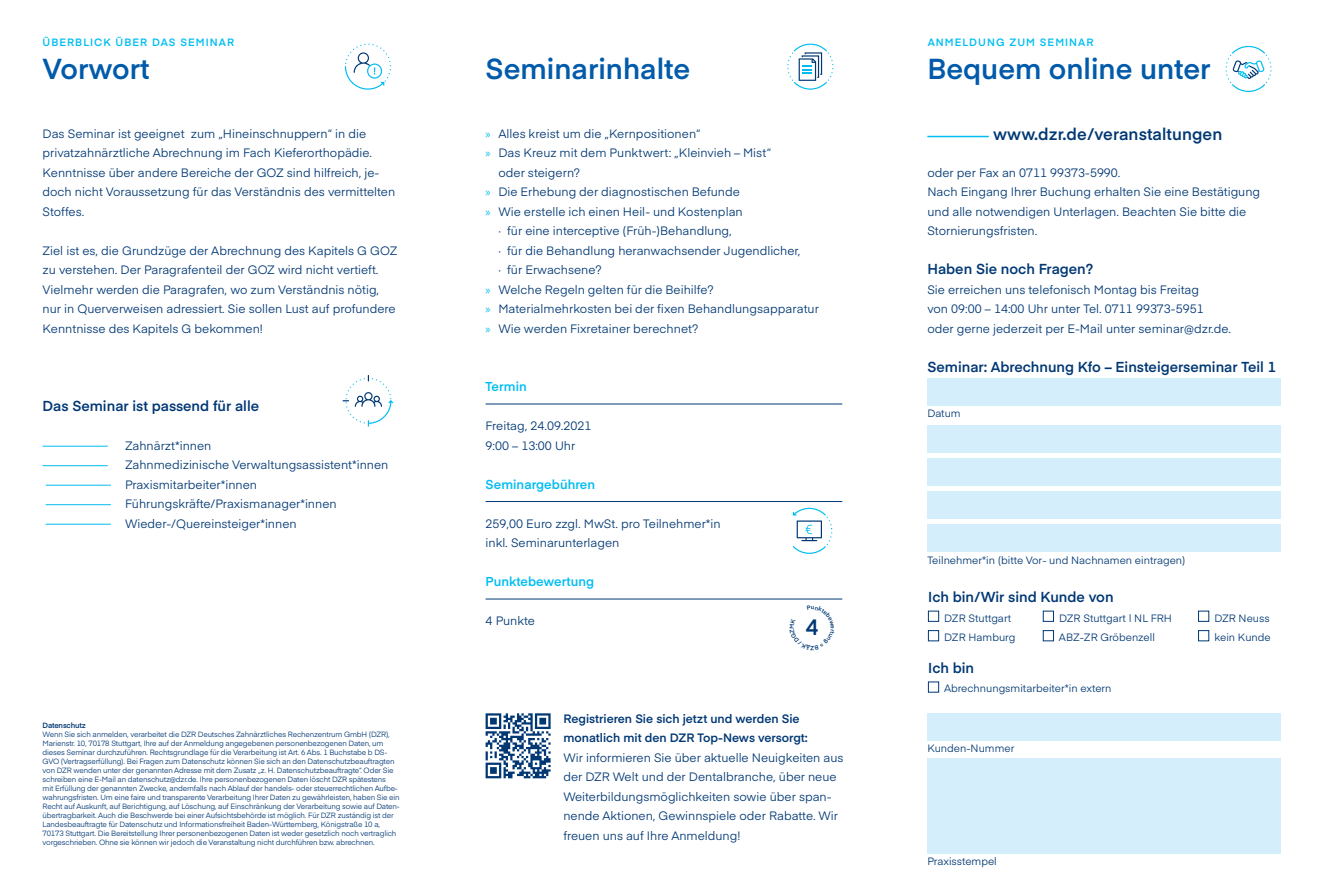
<style>
.page{position:relative;width:1323px;height:893px;background:#fff}
.page>*{position:absolute;margin:0;border:0;box-sizing:border-box;transform-origin:0 0}
.t1{font:600 28.5px "Eina 01";color:#015aaa}
.t2{font:600 21.9px "Eina 01";color:#013874}
.t3{font:600 16.5px "Eina 01";letter-spacing:.005em;color:#013874}
.t4{font:600 14.25px "Eina 01";color:#013874}
.t5{font:600 12.75px "Eina 01";letter-spacing:.005em;color:#01bdf2}
.t6{font:12px/19.5px "Eina 01";color:#013874}
.t7{font:600 12px/19.5px "Eina 01";color:#013874}
.t8{font:10.5px "Eina 01";color:#013874}
.t9{font:600 10.5px "Eina 01";letter-spacing:.1em;color:#01bdf2}
.t10{font:7.5px/9px "Eina 01";letter-spacing:-.02em;color:#013874}
.t11{font:600 7.5px "Eina 01";letter-spacing:-.02em;color:#013874}
.t12{font:600 5.85px "Eina 01";color:#013874}
.s1{font-family:"Myriad Pro";color:#01bdf2}
</style>
<div class="page">
<div style="left:1096px;top:378px;width:184px;height:28px;background:#d4effb"></div>
<div style="left:927px;top:378px;width:174px;height:28px;background:#d4effb"></div>
<div style="left:927px;top:713px;width:353px;height:28px;background:#d4effb"></div>
<div style="left:927px;top:759px;width:353px;height:95px;background:#d4effb"></div>
<div style="left:927px;top:524px;width:353px;height:28px;background:#d4effb"></div>
<div style="left:927px;top:491px;width:353px;height:28px;background:#d4effb"></div>
<div style="left:927px;top:458px;width:353px;height:28px;background:#d4effb"></div>
<div style="left:927px;top:425px;width:353px;height:28px;background:#d4effb"></div>
<div style="left:928px;top:611px;width:10px;height:10px;border:1px solid #013874"></div>
<div style="left:1043px;top:611px;width:10px;height:10px;border:1px solid #013874"></div>
<div style="left:1198px;top:611px;width:10px;height:10px;border:1px solid #013874"></div>
<div style="left:928px;top:630px;width:10px;height:11px;border:1px solid #013874"></div>
<div style="left:1043px;top:630px;width:10px;height:11px;border:1px solid #013874"></div>
<div style="left:1198px;top:630px;width:10px;height:11px;border:1px solid #013874"></div>
<div style="left:928px;top:682px;width:10px;height:10px;border:1px solid #013874"></div>
<hr style="left:485px;top:404px;width:357px;height:1px;background:#013874">
<hr style="left:485px;top:501px;width:357px;height:1px;background:#013874">
<hr style="left:485px;top:599px;width:357px;height:1px;background:#013874">
<hr style="left:927px;top:136px;width:61px;height:1px;background:#01bdf2">
<hr style="left:43px;top:446px;width:65px;height:1px;background:#01bdf2">
<hr style="left:43px;top:465px;width:65px;height:1px;background:#01bdf2">
<hr style="left:46px;top:485px;width:65px;height:1px;background:#01bdf2">
<hr style="left:46px;top:504px;width:65px;height:1px;background:#01bdf2">
<hr style="left:46px;top:524px;width:65px;height:1px;background:#01bdf2">
<svg style="left:345px;top:44px;width:46px;height:46px"></svg>
<svg style="left:787px;top:43px;width:46px;height:47px"></svg>
<svg style="left:792px;top:508px;width:40px;height:46px"></svg>
<svg style="left:342px;top:375px;width:51px;height:52px"></svg>
<svg style="left:1225px;top:45px;width:46px;height:47px"></svg>
<svg style="left:485px;top:713px;width:65px;height:65px"></svg>
<p class="t9" style="left:43px;top:35px;width:193px">ÜBERBLICK ÜBER DAS SEMINAR</p>
<p class="t9" style="left:927px;top:35px;width:167px">ANMELDUNG ZUM SEMINAR</p>
<h1 class="t1" style="left:927px;top:48px;width:285px">Bequem online unter</h1>
<h1 class="t1" style="left:43px;top:48px;width:109px">Vorwort</h1>
<h1 class="t1" style="left:485px;top:48px;width:206px">Seminarinhalte</h1>
<p class="t6" style="left:43px;top:123px;width:354px">Das Seminar ist geeignet zum „Hineinschnuppern“ in die privatzahnärztliche Abrechnung im Fach Kieferorthopädie.<br>Kenntnisse über andere Bereiche der GOZ sind hilfreich, je&shy;doch nicht Voraussetzung für das Verständnis des vermittelten Stoffes.</p>
<p class="t6" style="left:43px;top:240px;width:356px">Ziel ist es, die Grundzüge der Abrechnung des Kapitels G GOZ zu verstehen. Der Paragrafenteil der GOZ wird nicht vertieft.<br>Vielmehr werden die Paragrafen, wo zum Verständnis nötig, nur in Querverweisen adressiert. Sie sollen Lust auf profundere Kenntnisse des Kapitels G bekommen!</p>
<p class="t4" style="left:43px;top:395px;width:218px">Das Seminar ist passend für alle</p>
<p class="t6" style="left:125px;top:435px;width:265px">Zahnärzt*innen<br>Zahnmedizinische Verwaltungsassistent*innen Praxismitarbeiter*innen Führungskräfte/Praxismanager*innen Wieder-/Quereinsteiger*innen</p>
<p class="t11" style="left:43px;top:720px;width:45px">Datenschutz</p>
<p class="t10" style="left:43px;top:729px;width:359px">Wenn Sie sich anmelden, verarbeitet die DZR Deutsches Zahnärztliches Rechenzentrum GmbH (DZR), Marienstr. 10, 70178 Stuttgart, Ihre auf der Anmeldung angegebenen personenbezogenen Daten, um dieses Seminar durchzuführen. Rechtsgrundlage für die Verarbeitung ist Art. 6 Abs. 1 Buchstabe b DS-GVO (Vertragserfüllung). Bei Fragen zum Datenschutz können Sie sich an den Datenschutzbeauftragten von DZR wenden unter der genannten Adresse mit dem Zusatz „z. H. Datenschutzbeauftragte“. Oder Sie schreiben eine E-Mail an datenschutz@dzr.de. Ihre personenbezogenen Daten löscht DZR spätestens<br>mit Erfüllung der genannten Zwecke, andernfalls nach Ablauf der handels- oder steuerrechtlichen Aufbe&shy;wahrungsfristen. Um eine faire und transparente Verarbeitung Ihrer Daten zu gewährleisten, haben Sie ein Recht auf Auskunft, auf Berichtigung, auf Löschung, auf Einschränkung der Verarbeitung sowie auf Daten&shy;übertragbarkeit. Auch die Beschwerde bei einer Aufsichtsbehörde ist möglich. Für DZR zuständig ist der Landesbeauftragte für Datenschutz und Informationsfreiheit Baden-Württemberg, Königstraße 10 a, 70173 Stuttgart. Die Bereitstellung Ihrer personenbezogenen Daten ist weder gesetzlich noch vertraglich vorgeschrieben. Ohne sie können wir jedoch die Veranstaltung nicht durchführen bzw. abrechnen.</p>
<p class="t6" style="left:485px;top:123px;width:216px"><span class="s1">»</span> Alles kreist um die „Kernpositionen“</p>
<p class="t6" style="left:485px;top:142px;width:287px"><span class="s1">»</span> Das Kreuz mit dem Punktwert: „Kleinvieh – Mist“</p>
<p class="t6" style="left:498px;top:162px;width:83px">oder steigern?</p>
<p class="t6" style="left:485px;top:181px;width:256px"><span class="s1">»</span> Die Erhebung der diagnostischen Befunde</p>
<p class="t6" style="left:485px;top:201px;width:259px"><span class="s1">»</span> Wie erstelle ich einen Heil- und Kostenplan</p>
<p class="t6" style="left:498px;top:220px;width:235px">· für eine interceptive (Früh-)Behandlung,</p>
<p class="t6" style="left:498px;top:240px;width:303px">· für die Behandlung heranwachsender Jugendlicher,</p>
<p class="t6" style="left:498px;top:259px;width:105px">· für Erwachsene?</p>
<p class="t6" style="left:485px;top:279px;width:229px"><span class="s1">»</span> Welche Regeln gelten für die Beihilfe?</p>
<p class="t6" style="left:485px;top:298px;width:335px"><span class="s1">»</span> Materialmehrkosten bei der fixen Behandlungsapparatur</p>
<p class="t6" style="left:485px;top:318px;width:214px"><span class="s1">»</span> Wie werden Fixretainer berechnet?</p>
<p class="t5" style="left:485px;top:377px;width:43px">Termin</p>
<p class="t6" style="left:485px;top:415px;width:107px">Freitag, 24.09.2021<br>9:00 – 13:00 Uhr</p>
<p class="t5" style="left:485px;top:475px;width:111px">Seminargebühren</p>
<p class="t6" style="left:485px;top:513px;width:236px">259,00 Euro zzgl. MwSt. pro Teilnehmer*in inkl. Seminarunterlagen</p>
<p class="t5" style="left:485px;top:572px;width:110px">Punktebewertung</p>
<p class="t6" style="left:485px;top:610px;width:51px">4 Punkte</p>
<h2 class="t2" style="left:805px;top:611px;width:14px">4</h2>
<p class="t12" style="left:814px;top:652px;width:5px;rotate:180deg">Z</p>
<p class="t12" style="left:837px;top:625px;width:5px;rotate:90deg">e</p>
<p class="t7" style="left:563px;top:708px;width:246px">Registrieren Sie sich jetzt und werden Sie monatlich mit den DZR Top-News versorgt:</p>
<p class="t6" style="left:563px;top:747px;width:282px">Wir informieren Sie über aktuelle Neuigkeiten aus der DZR Welt und der Dentalbranche, über neue Weiterbildungsmöglichkeiten sowie über span&shy;nende Aktionen, Gewinnspiele oder Rabatte. Wir freuen uns auf Ihre Anmeldung!</p>
<h3 class="t3" style="left:993px;top:122px;width:230px">www.dzr.de/veranstaltungen</h3>
<p class="t6" style="left:927px;top:162px;width:334px">oder per Fax an 0711 99373-5990.<br>Nach Eingang Ihrer Buchung erhalten Sie eine Bestätigung und alle notwendigen Unterlagen. Beachten Sie bitte die Stornierungsfristen.</p>
<p class="t4" style="left:927px;top:258px;width:167px">Haben Sie noch Fragen?</p>
<p class="t6" style="left:927px;top:279px;width:305px">Sie erreichen uns telefonisch Montag bis Freitag<br>von 09:00 – 14:00 Uhr unter Tel. 0711 99373-5951 oder gerne jederzeit per E-Mail unter seminar@dzr.de.</p>
<p class="t4" style="left:927px;top:356px;width:350px">Seminar: Abrechnung Kfo – Einsteigerseminar Teil 1</p>
<p class="t8" style="left:927px;top:405px;width:35px">Datum</p>
<p class="t8" style="left:927px;top:552px;width:260px">Teilnehmer*in (bitte Vor- und Nachnamen eintragen)</p>
<p class="t4" style="left:928px;top:586px;width:187px">Ich bin/Wir sind Kunde von</p>
<p class="t8" style="left:944px;top:610px;width:68px">DZR Stuttgart</p>
<p class="t8" style="left:1059px;top:610px;width:114px">DZR Stuttgart | NL FRH</p>
<p class="t8" style="left:1214px;top:610px;width:57px">DZR Neuss</p>
<p class="t8" style="left:944px;top:629px;width:73px">DZR Hamburg</p>
<p class="t8" style="left:1058px;top:629px;width:97px">ABZ-ZR Gröbenzell</p>
<p class="t8" style="left:1214px;top:629px;width:58px">kein Kunde</p>
<p class="t4" style="left:928px;top:657px;width:47px">Ich bin</p>
<p class="t8" style="left:944px;top:681px;width:169px">Abrechnungsmitarbeiter*in extern</p>
<p class="t8" style="left:927px;top:740px;width:88px">Kunden-Nummer</p>
<p class="t8" style="left:927px;top:853px;width:71px">Praxisstempel</p>
</div>
